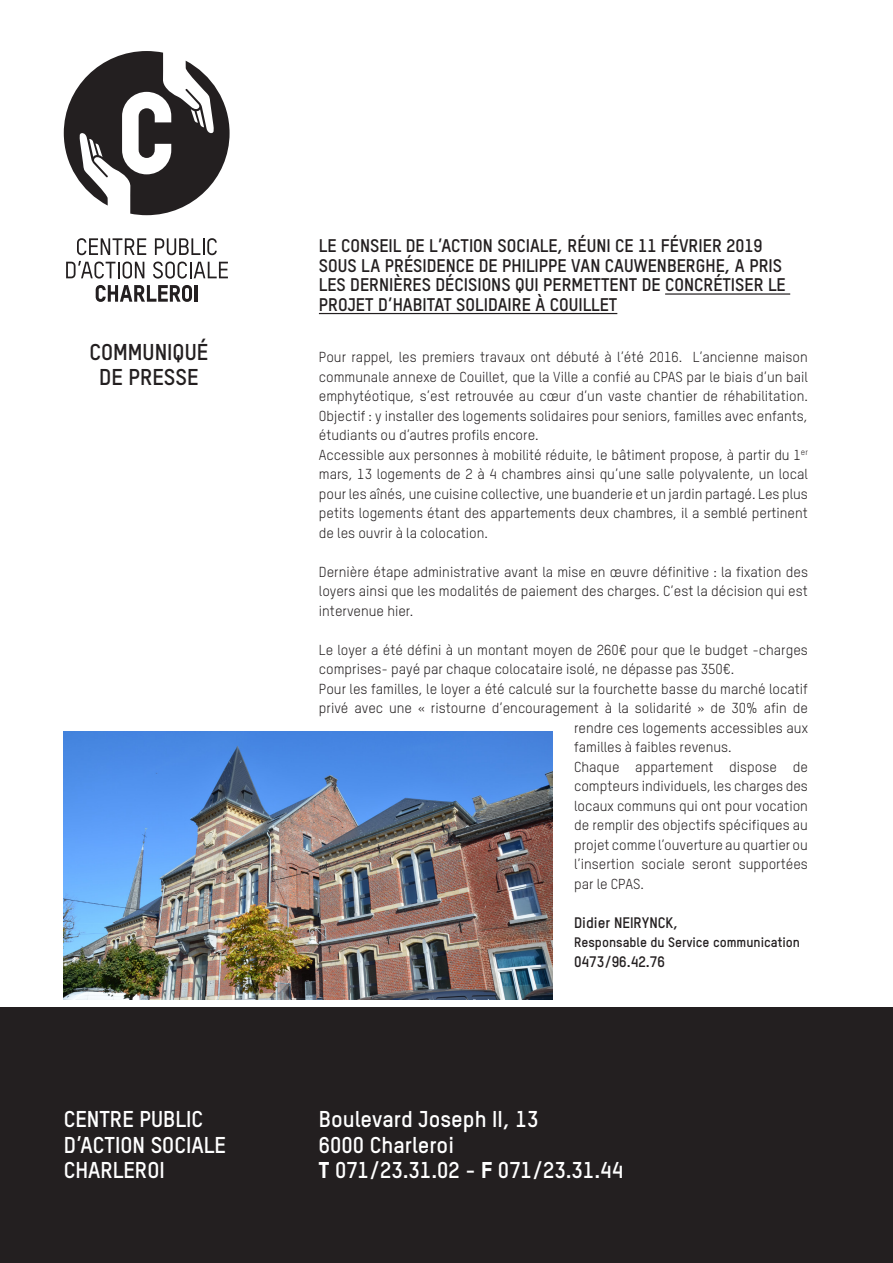
<style>
.page{position:relative;width:893px;height:1263px;background:#fff}
.page>*{position:absolute;margin:0;border:0;box-sizing:border-box;transform-origin:0 0}
.t1{font:700 22.5px/25.5px "TSTAR";color:#fff}
.t2{font:700 22.5px "TSTAR";color:#231f20}
.TEXTE_COURANT_Sous-t{font:700 18px/19.5px "TSTAR";color:#231f20}
.t3{font:700 15px "TSTAR";color:#231f20}
.t4{font:14.25px/19.5px "TSTAR";color:#231f20;text-align:justify}
.t5{font:700 13.5px "TSTAR";color:#231f20}
.s1{font-weight:800}
</style>
<div class="page">
<svg style="left:77px;top:238px;width:69px;height:17px"></svg>
<svg style="left:155px;top:238px;width:62px;height:17px"></svg>
<svg style="left:66px;top:261px;width:78px;height:18px"></svg>
<svg style="left:153px;top:261px;width:75px;height:18px"></svg>
<svg style="left:96px;top:285px;width:96px;height:17px"></svg>
<hr style="left:194px;top:285px;width:3px;height:17px;background:#231f20">
<svg style="left:64px;top:51px;width:166px;height:164px"></svg>
<hr style="left:665px;top:293px;width:125px;height:2px;background:#231f20">
<hr style="left:319px;top:313px;width:298px;height:1px;background:#231f20">
<div style="left:0;top:1008px;width:893px;height:255px;background:#231f20"></div>
<img style="left:64px;top:731px;width:489px;height:268px">
<p class="t2" style="left:89px;top:338px;width:120px">COMMUNIQUÉ</p>
<p class="t2" style="left:99px;top:364px;width:101px">DE PRESSE</p>
<p class="t1" style="left:64px;top:1106px;width:163px">CENTRE PUBLIC<br>D’ACTION SOCIALE</p>
<p class="t1" style="left:64px;top:1157px;width:103px">CHARLEROI</p>
<p class="TEXTE_COURANT_Sous-t" style="left:319px;top:236px;width:468px">LE CONSEIL DE L’ACTION SOCIALE, RÉUNI CE 11 FÉVRIER 2019<br>SOUS LA PRÉSIDENCE DE PHILIPPE VAN CAUWENBERGHE, A PRIS LES DERNIÈRES DÉCISIONS QUI PERMETTENT DE CONCRÉTISER LE PROJET D’HABITAT SOLIDAIRE À COUILLET</p>
<p class="t4" style="left:319px;top:347px;width:491px">Pour rappel, les premiers travaux ont débuté à l’été 2016. L’ancienne maison communale annexe de Couillet, que la Ville a confié au CPAS par le biais d’un bail emphytéotique, s’est retrouvée au cœur d’un vaste chantier de réhabilitation.<br>Objectif : y installer des logements solidaires pour seniors, familles avec enfants, étudiants ou d’autres profils encore.</p>
<p class="t4" style="left:319px;top:445px;width:491px">Accessible aux personnes à mobilité réduite, le bâtiment propose, à partir du 1<sup>er </sup>mars, 13 logements de 2 à 4 chambres ainsi qu’une salle polyvalente, un local pour les aînés, une cuisine collective, une buanderie et un jardin partagé. Les plus petits logements étant des appartements deux chambres, il a semblé pertinent de les ouvrir à la colocation.</p>
<p class="t4" style="left:319px;top:562px;width:491px">Dernière étape administrative avant la mise en œuvre définitive : la fixation des loyers ainsi que les modalités de paiement des charges. C’est la décision qui est intervenue hier.</p>
<p class="t4" style="left:319px;top:640px;width:490px">Le loyer a été défini à un montant moyen de 260€ pour que le budget -charges comprises- payé par chaque colocataire isolé, ne dépasse pas 350€.</p>
<p class="t4" style="left:319px;top:679px;width:490px">Pour les familles, le loyer a été calculé sur la fourchette basse du marché locatif</p>
<p class="t4" style="left:319px;top:698px;width:490px">privé avec une « ristourne d’encouragement à la solidarité » de 30% afin de</p>
<p class="t4" style="left:574px;top:718px;width:235px">rendre ces logements accessibles aux</p>
<p class="t4" style="left:574px;top:737px;width:159px">familles à faibles revenus.</p>
<p class="t4" style="left:574px;top:757px;width:235px">Chaque appartement dispose de compteurs individuels, les charges des locaux communs qui ont pour vocation de remplir des objectifs spécifiques au projet comme l’ouverture au quartier ou l’insertion sociale seront supportées par le CPAS.</p>
<p class="t3" style="left:574px;top:913px;width:106px">Didier NEIRYNCK,</p>
<p class="t5" style="left:574px;top:934px;width:228px">Responsable du Service communication</p>
<p class="t3" style="left:574px;top:952px;width:92px">0473/96.42.76</p>
<p class="t1" style="left:319px;top:1106px;width:221px">Boulevard Joseph II, 13</p>
<p class="t1" style="left:319px;top:1132px;width:137px">6000 Charleroi</p>
<p class="t1" style="left:319px;top:1157px;width:306px"><span class="s1">T</span> 071/23.31.02 - <span class="s1">F</span> 071/23.31.44</p>
</div>
